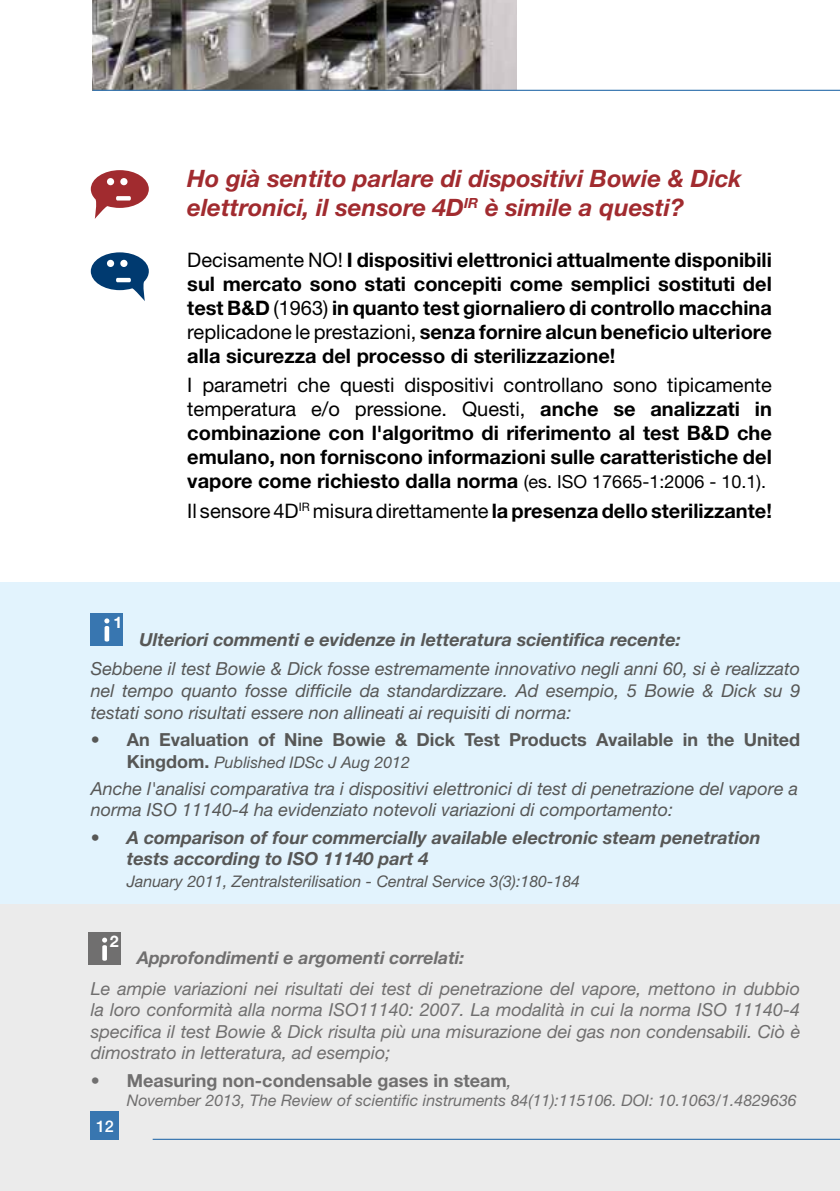
<style>
.page{position:relative;width:840px;height:1191px;background:#fff}
.page>*{position:absolute;margin:0;border:0;box-sizing:border-box;transform-origin:0 0}
.t1{font:italic 700 24px/28.8px "Helvetica Neue LT Std";color:#a12b2f}
.t2{font:700 20px/24px "Helvetica Neue LT Std";color:#000;text-align:justify}
.t3{font:20px "Helvetica Neue LT Std";color:#000}
.t4{font:italic 18px/21.6px "Helvetica Neue LT Std";color:#575756;text-align:justify}
.t5{font:italic 18px/21.6px "Helvetica Neue LT Std";color:#706f6f;text-align:justify}
.t6{font:italic 700 18px/21.6px "Helvetica Neue LT Std";color:#575756}
.t7{font:700 18px "Helvetica Neue LT Std";color:#575756}
.t8{font:700 18px "Helvetica Neue LT Std";color:#706f6f}
.t9{font:italic 700 17.6px "Helvetica Neue LT Std";color:#706f6f}
.t10{font:500 16.2px "Helvetica Neue LT Std";color:#fff}
.t11{font:italic 16px "Helvetica Neue LT Std";color:#575756}
.t12{font:italic 16px "Helvetica Neue LT Std";color:#706f6f}
.t13{font:700 16px "Helvetica Neue LT Std";color:#fff}
.s1{font-weight:400}
.s2{font-weight:400;font-size:18px}
.s3{font-weight:700}
.s4{font-weight:700;font-style:normal;font-size:18px}
.s5{font-style:normal}
.s6{font-weight:400;font-style:italic}
</style>
<div class="page">
<svg style="left:91px;top:170px;width:58px;height:49px"></svg>
<svg style="left:91px;top:252px;width:58px;height:49px"></svg>
<div style="left:0;top:582px;width:839px;height:345px;background:#e2f3fd"></div>
<div style="left:0;top:904px;width:839px;height:287px;background:#ebebeb"></div>
<div style="left:91px;top:613px;width:32px;height:32px;background:#3876b0"></div>
<svg style="left:104px;top:618px;width:5px;height:23px"></svg>
<div style="left:88px;top:932px;width:33px;height:32px;background:#706f6f"></div>
<svg style="left:102px;top:937px;width:5px;height:23px"></svg>
<img style="left:92px;top:0;width:424px;height:90px">
<hr style="left:92px;top:90px;width:747px;height:1px;background:#3876b0">
<div style="left:91px;top:1111px;width:28px;height:29px;background:#3876b0"></div>
<hr style="left:153px;top:1138px;width:686px;height:2px;background:#3876b0">
<p class="t1" style="left:187px;top:164px;width:555px">Ho già sentito parlare di dispositivi Bowie &amp; Dick elettronici, il sensore 4D<sup>IR</sup> è simile a questi?</p>
<p class="t2" style="left:187px;top:247px;width:585px"><span class="s1">Decisamente NO!</span> I dispositivi elettronici attualmente disponibili sul mercato sono stati concepiti come semplici sostituti del test B&amp;D <span class="s1">(1963)</span> in quanto test giornaliero di controllo macchina <span class="s1">replicadone le prestazioni,</span> senza fornire alcun beneficio ulteriore alla sicurezza del processo di sterilizzazione!</p>
<p class="t2" style="left:187px;top:373px;width:585px"><span class="s1">I parametri che questi dispositivi controllano sono tipicamente temperatura e/o pressione. Questi,</span> anche se analizzati in combinazione con l'algoritmo di riferimento al test B&amp;D che emulano, non forniscono informazioni sulle caratteristiche del vapore come richiesto dalla norma <span class="s2">(es. ISO 17665-1:2006 - 10.1).</span></p>
<p class="t3" style="left:187px;top:499px;width:585px">Il sensore 4D<sup>IR</sup> misura direttamente <span class="s3">la presenza dello sterilizzante!</span></p>
<p class="t13" style="left:113px;top:612px;width:10px">1</p>
<p class="t6" style="left:139px;top:628px;width:543px">Ulteriori commenti e evidenze in letteratura scientifica recente:</p>
<p class="t4" style="left:91px;top:658px;width:710px">Sebbene il test Bowie &amp; Dick fosse estremamente innovativo negli anni 60, si è realizzato nel tempo quanto fosse difficile da standardizzare. Ad esempio, 5 Bowie &amp; Dick su 9 testati sono risultati essere non allineati ai requisiti di norma:</p>
<p class="t7" style="left:91px;top:728px;width:710px">• An Evaluation of Nine Bowie &amp; Dick Test Products Available in the United</p>
<p class="t11" style="left:127px;top:752px;width:284px"><span class="s4">Kingdom.</span> Published IDSc J Aug 2012</p>
<p class="t4" style="left:91px;top:777px;width:708px">Anche l'analisi comparativa tra i dispositivi elettronici di test di penetrazione del vapore a norma ISO 11140-4 ha evidenziato notevoli variazioni di comportamento:</p>
<p class="t6" style="left:127px;top:826px;width:635px;text-indent:-36px"><span class="s5">•</span> A comparison of four commercially available electronic steam penetration tests according to ISO 11140 part 4</p>
<p class="t11" style="left:127px;top:871px;width:454px">January 2011, Zentralsterilisation - Central Service 3(3):180-184</p>
<p class="t13" style="left:110px;top:931px;width:10px">2</p>
<p class="t9" style="left:137px;top:947px;width:328px">Approfondimenti e argomenti correlati:</p>
<p class="t5" style="left:91px;top:977px;width:710px">Le ampie variazioni nei risultati dei test di penetrazione del vapore, mettono in dubbio la loro conformità alla norma ISO11140: 2007. La modalità in cui la norma ISO 11140-4 specifica il test Bowie &amp; Dick risulta più una misurazione dei gas non condensabili. Ciò è dimostrato in letteratura, ad esempio;</p>
<p class="t8" style="left:91px;top:1069px;width:422px">• Measuring non-condensable gases in steam<span class="s6">,</span></p>
<p class="t12" style="left:127px;top:1090px;width:671px">November 2013, The Review of scientific instruments 84(11):115106. DOI: 10.1063/1.4829636</p>
<p class="t10" style="left:96px;top:1116px;width:19px">12</p>
</div>
